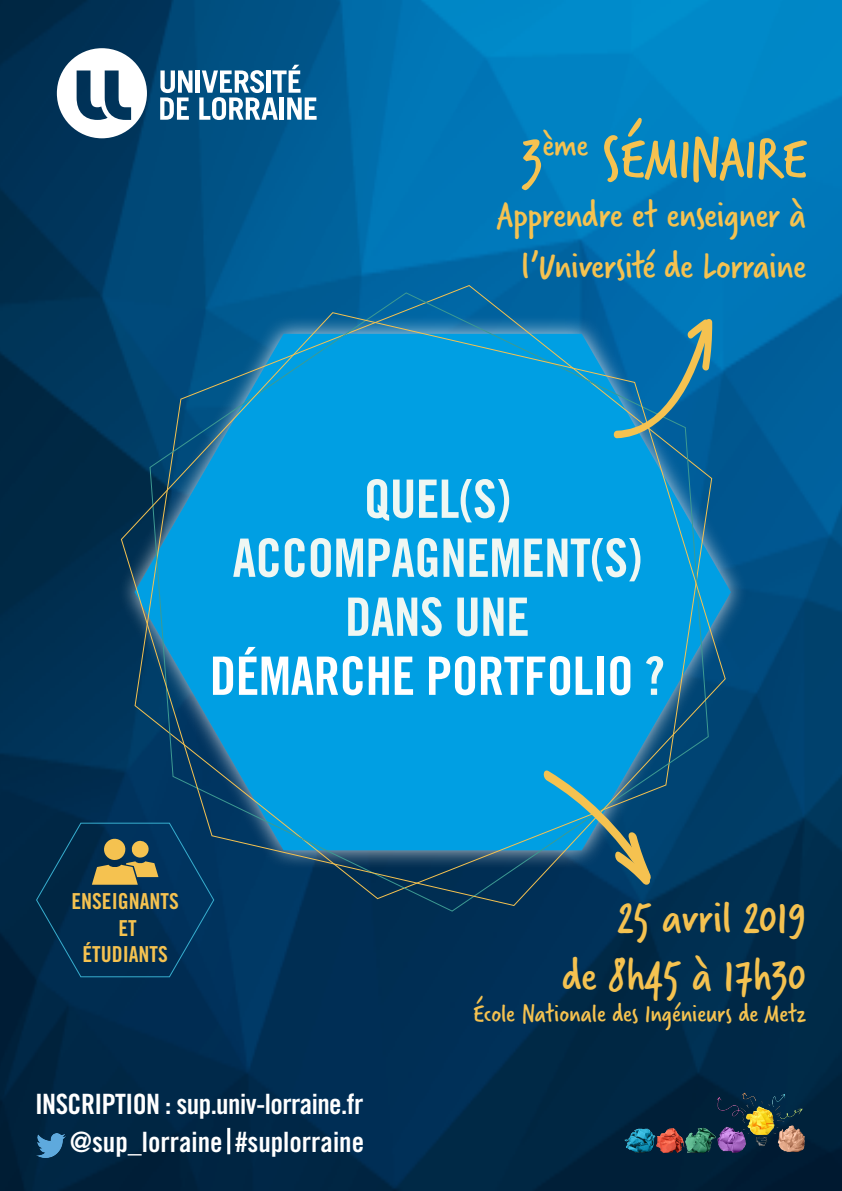
<style>
.page{position:relative;width:842px;height:1191px;background:#fff}
.page>*{position:absolute;margin:0;border:0;box-sizing:border-box;transform-origin:0 0}
.t1{font:62px "Verveine";letter-spacing:-.01em;color:#f5c250}
.t2{font:53px/59px "Trade Gothic LT Std Bd Cn 20";letter-spacing:-.01em;color:#eff7f3;text-align:center}
.t3{font:48px/58px "Verveine";color:#f5c250;text-align:right}
.t4{font:40px/51px "Verveine";letter-spacing:-.01em;color:#f5c250;text-align:right}
.t5{font:28px/38px "Trade Gothic LT Std Bd Cn 20";letter-spacing:-.02em;color:#fff;text-align:right}
.t6{font:27px "Verveine";color:#f5c250}
.t7{font:22px/26.4px "Trade Gothic LT Std Bd Cn 20";color:#f5c250;text-align:center}
.s1{color:#fff}
</style>
<div class="page">
<img style="left:0;top:0;width:842px;height:1191px">
<hr style="left:196px;top:70px;width:4px;height:23px;background:#fff">
<svg style="left:160px;top:70px;width:32px;height:50px"></svg>
<svg style="left:199px;top:65px;width:118px;height:55px"></svg>
<svg style="left:57px;top:48px;width:90px;height:90px"></svg>
<div style="left:118px;top:315px;width:630px;height:554px;background:#fff;opacity:.75"></div>
<img style="left:623px;top:1080px;width:187px;height:75px">
<svg style="left:149px;top:292px;width:560px;height:620px;background:#01578c"></svg>
<svg style="left:120px;top:311px;width:606px;height:595px;background:#0585bf"></svg>
<svg style="left:613px;top:317px;width:99px;height:121px;background:#25789f"></svg>
<svg style="left:542px;top:768px;width:111px;height:120px;background:#2a7793"></svg>
<img style="left:36px;top:1133px;width:29px;height:24px">
<svg style="left:35px;top:822px;width:180px;height:155px;background:#0f3854"></svg>
<hr style="left:227px;top:1127px;width:3px;height:27px;background:#fff">
<h1 class="t1" style="left:522px;top:115px;width:287px">3<sup>ème</sup> SÉMINAIRE</h1>
<h3 class="t4" style="left:497px;top:190px;width:310px">Apprendre et enseigner à l’Université de Lorraine</h3>
<h2 class="t2" style="left:210px;top:469px;width:457px">QUEL(S)<br>ACCOMPAGNEMENT(S)<br>DANS UNE<br><span class="s1">DÉMARCHE PORTFOLIO</span> ?</h2>
<p class="t7" style="left:71px;top:888px;width:109px">ENSEIGNANTS<br>ET<br>ÉTUDIANTS</p>
<h3 class="t3" style="left:562px;top:888px;width:245px">25 avril 2019<br>de 8h45 à 17h30</h3>
<p class="t6" style="left:473px;top:995px;width:334px">École Nationale des Ingénieurs de Metz</p>
<p class="t5" style="left:35px;top:1084px;width:330px">INSCRIPTION : sup.univ-lorraine.fr @sup_lorraine #suplorraine</p>
</div>
